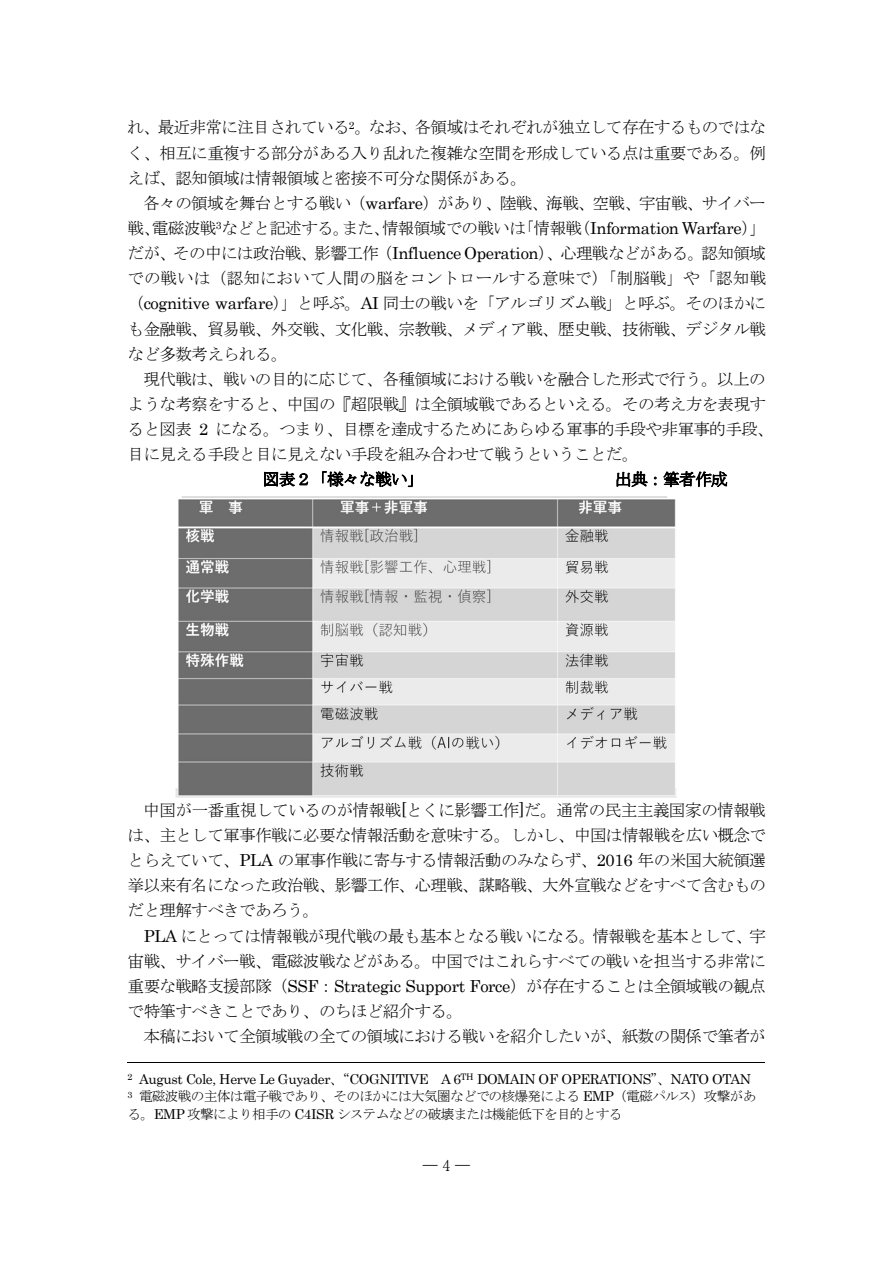
<style>
.page{position:relative;width:893px;height:1263px;background:#fff}
.page>*{position:absolute;margin:0;border:0;box-sizing:border-box;transform-origin:0 0}
.t1{font:16.5px/25.2px "MS Mincho";letter-spacing:-.045em;color:#000;text-align:justify}
.t2{font:300 14.85px "Ryumin Pr 6";color:#000}
.t3{font:13.65px/17.7px "MS Mincho";letter-spacing:-.05em;color:#000}
.t4{font:13.65px "Century";letter-spacing:-.03em;color:#000}
.s1{font-family:"Century"}
.s2{font-family:"MS Mincho"}
</style>
<div class="page">
<hr style="left:127px;top:1062px;width:638px;height:1px;background:#000">
<img style="left:175px;top:497px;width:501px;height:301px">
<p class="t1" style="left:127px;top:115px;width:640px">れ、最近非常に注目されている<sup>2</sup>。なお、各領域はそれぞれが独立して存在するものではなく、相互に重複する部分がある入り乱れた複雑な空間を形成している点は重要である。例えば、認知領域は情報領域と密接不可分な関係がある。</p>
<p class="t1" style="left:127px;top:190px;width:640px;text-indent:16px">各々の領域を舞台とする戦い（<span class="s1">warfare</span>）があり、陸戦、海戦、空戦、宇宙戦、サイバー戦、電磁波戦<sup>3</sup>などと記述する。また、情報領域での戦いは「情報戦（<span class="s1">Information Warfare</span>）」だが、その中には政治戦、影響工作（<span class="s1">Influence Operation</span>）、心理戦などがある。認知領域での戦いは（認知において人間の脳をコントロールする意味で）「制脳戦」や「認知戦（<span class="s1">cognitive warfare</span>）」と呼ぶ。<span class="s1">AI</span> 同士の戦いを「アルゴリズム戦」と呼ぶ。そのほかにも金融戦、貿易戦、外交戦、文化戦、宗教戦、メディア戦、歴史戦、技術戦、デジタル戦など多数考えられる。</p>
<p class="t1" style="left:143px;top:366px;width:624px">現代戦は、戦いの目的に応じて、各種領域における戦いを融合した形式で行う。以上の</p>
<p class="t1" style="left:128px;top:391px;width:640px">ような考察をすると、中国の『超限戦』は全領域戦であるといえる。その考え方を表現す</p>
<p class="t1" style="left:128px;top:416px;width:648px">ると図表 <span class="s1">2</span> になる。つまり、目標を達成するためにあらゆる軍事的手段や非軍事的手段、</p>
<p class="t1" style="left:128px;top:442px;width:513px">目に見える手段と目に見えない手段を組み合わせて戦うということだ。</p>
<p class="t1" style="left:263px;top:466px;width:162px">図表２「様々な戦い」</p>
<p class="t1" style="left:615px;top:466px;width:114px">出典：筆者作成</p>
<p class="t1" style="left:127px;top:797px;width:640px;text-indent:16px">中国が一番重視しているのが情報戦<span class="s1">[</span>とくに影響工作<span class="s1">]</span>だ。通常の民主主義国家の情報戦は、主として軍事作戦に必要な情報活動を意味する。しかし、中国は情報戦を広い概念でとらえていて、<span class="s1">PLA</span> の軍事作戦に寄与する情報活動のみならず、<span class="s1">2016</span> 年の米国大統領選挙以来有名になった政治戦、影響工作、心理戦、謀略戦、大外宣戦などをすべて含むものだと理解すべきであろう。</p>
<p class="t1" style="left:127px;top:923px;width:640px;text-indent:16px"><span class="s1">PLA</span> にとっては情報戦が現代戦の最も基本となる戦いになる。情報戦を基本として、宇宙戦、サイバー戦、電磁波戦などがある。中国ではこれらすべての戦いを担当する非常に重要な戦略支援部隊（<span class="s1">SSF</span>：<span class="s1">Strategic Support Force</span>）が存在することは全領域戦の観点で特筆すべきことであり、のちほど紹介する。</p>
<p class="t1" style="left:143px;top:1023px;width:624px">本稿において全領域戦の全ての領域における戦いを紹介したいが、紙数の関係で筆者が</p>
<p class="t4" style="left:127px;top:1067px;width:625px"><sup>2</sup> August Cole, Herve Le Guyader<span class="s2">、“</span>COGNITIVE A 6<sup>TH</sup> DOMAIN OF OPERATIONS<span class="s2">”、</span>NATO OTAN</p>
<p class="t3" style="left:127px;top:1087px;width:630px"><sup>3</sup> 電磁波戦の主体は電子戦であり、そのほかには大気圏などでの核爆発による <span class="s1">EMP</span>（電磁パルス）攻撃がある。<span class="s1">EMP</span> 攻撃により相手の <span class="s1">C4ISR</span> システムなどの破壊または機能低下を目的とする</p>
<p class="t2" style="left:423px;top:1153px;width:49px">― 4 ―</p>
</div>
